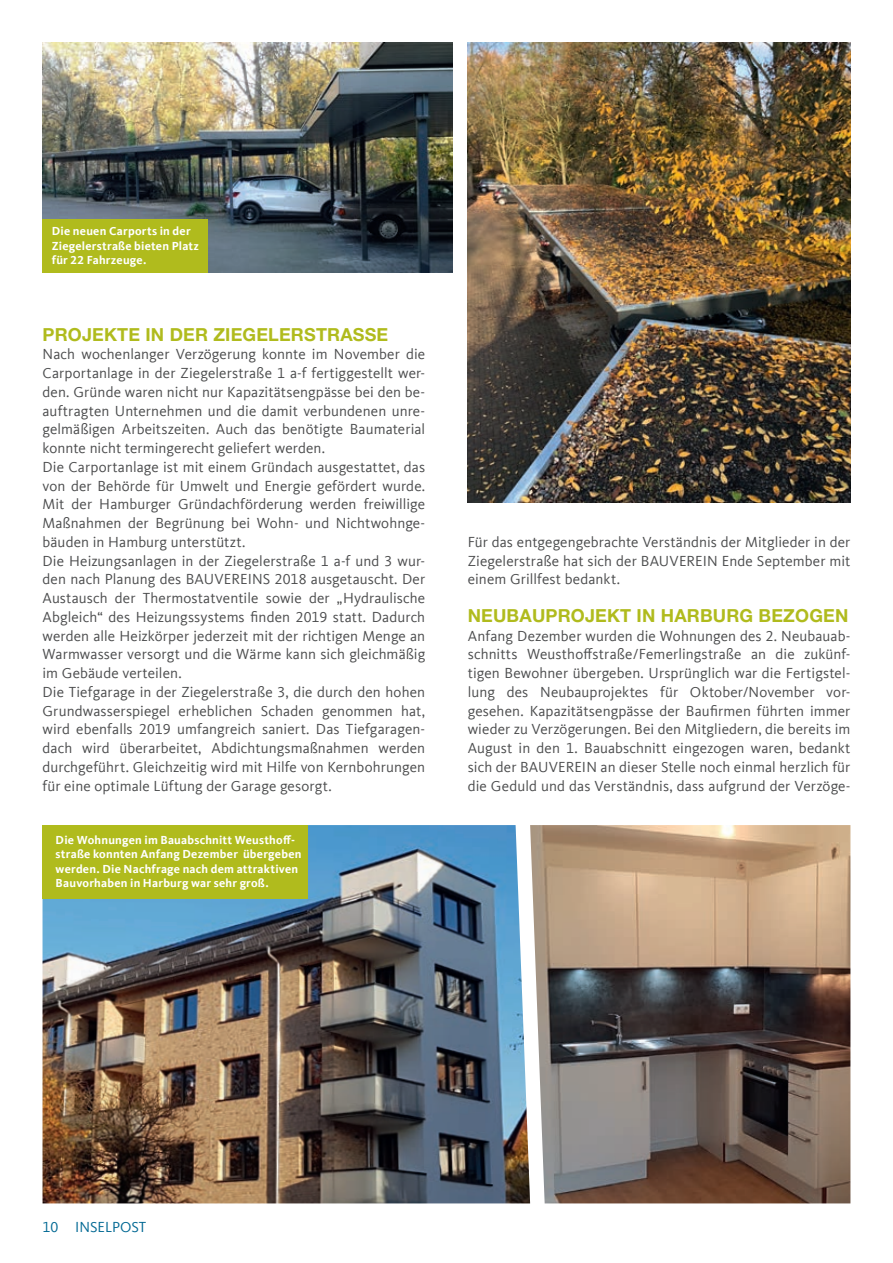
<style>
.page{position:relative;width:893px;height:1263px;background:#fff}
.page>*{position:absolute;margin:0;border:0;box-sizing:border-box;transform-origin:0 0}
.Subline{font:700 18px "Helvetica Neue LT Pro";letter-spacing:.01em;color:#b0bb1d}
.Fließ{font:15px/18.8px "Kievit Offc";letter-spacing:.005em;color:#4b4c4d;text-align:justify}
.t1{font:15px "Kievit Offc";color:#006893}
.Fließ-2{font:700 12px/14.2px "Kievit Offc";letter-spacing:.02em;color:#fff}
</style>
<div class="page">
<img style="left:43px;top:825px;width:807px;height:378px">
<img style="left:43px;top:43px;width:410px;height:229px">
<img style="left:468px;top:43px;width:382px;height:460px">
<div style="left:43px;top:219px;width:165px;height:53px;background:#b0bb1d"></div>
<div style="left:43px;top:825px;width:265px;height:73px;background:#b0bb1d"></div>
<p class="Fließ-2" style="left:52px;top:224px;width:149px">Die neuen Carports in der<br>Ziegelerstraße bieten Platz für 22 Fahrzeuge.</p>
<p class="Subline" style="left:43px;top:323px;width:347px">PROJEKTE IN DER ZIEGELERSTRASSE</p>
<p class="Fließ" style="left:43px;top:345px;width:384px">Nach wochenlanger Verzögerung konnte im November die Carportanlage in der Ziegelerstraße 1 a-f fertiggestellt wer&shy;den. Gründe waren nicht nur Kapazitätsengpässe bei den be&shy;auftragten Unternehmen und die damit verbundenen unre&shy;gelmäßigen Arbeitszeiten. Auch das benötigte Baumaterial konnte nicht termingerecht geliefert werden.</p>
<p class="Fließ" style="left:43px;top:458px;width:384px">Die Carportanlage ist mit einem Gründach ausgestattet, das von der Behörde für Umwelt und Energie gefördert wurde.<br>Mit der Hamburger Gründachförderung werden freiwillige Maßnahmen der Begrünung bei Wohn- und Nichtwohnge&shy;bäuden in Hamburg unterstützt.</p>
<p class="Fließ" style="left:43px;top:551px;width:384px">Die Heizungsanlagen in der Ziegelerstraße 1 a-f und 3 wur&shy;den nach Planung des BAUVEREINS 2018 ausgetauscht. Der Austausch der Thermostatventile sowie der „Hydraulische Abgleich“ des Heizungssystems finden 2019 statt. Dadurch werden alle Heizkörper jederzeit mit der richtigen Menge an Warmwasser versorgt und die Wärme kann sich gleichmäßig im Gebäude verteilen.</p>
<p class="Fließ" style="left:43px;top:683px;width:384px">Die Tiefgarage in der Ziegelerstraße 3, die durch den hohen Grundwasserspiegel erheblichen Schaden genommen hat, wird ebenfalls 2019 umfangreich saniert. Das Tiefgaragen&shy;dach wird überarbeitet, Abdichtungsmaßnahmen werden durchgeführt. Gleichzeitig wird mit Hilfe von Kernbohrungen für eine optimale Lüftung der Garage gesorgt.</p>
<p class="Fließ-2" style="left:56px;top:833px;width:247px">Die Wohnungen im Bauabschnitt Weusthoff&shy;straße konnten Anfang Dezember übergeben werden. Die Nachfrage nach dem attraktiven Bauvorhaben in Harburg war sehr groß.</p>
<p class="Fließ" style="left:468px;top:533px;width:384px">Für das entgegengebrachte Verständnis der Mitglieder in der Ziegelerstraße hat sich der BAUVEREIN Ende September mit einem Grillfest bedankt.</p>
<p class="Subline" style="left:468px;top:604px;width:382px">NEUBAUPROJEKT IN HARBURG BEZOGEN</p>
<p class="Fließ" style="left:468px;top:626px;width:384px">Anfang Dezember wurden die Wohnungen des 2. Neubauab&shy;schnitts Weusthoffstraße/Femerlingstraße an die zukünf&shy;tigen Bewohner übergeben. Ursprünglich war die Fertigstel&shy;lung des Neubauprojektes für Oktober/November vor&shy;gesehen. Kapazitätsengpässe der Baufirmen führten immer wieder zu Verzögerungen. Bei den Mitgliedern, die bereits im August in den 1. Bauabschnitt eingezogen waren, bedankt sich der BAUVEREIN an dieser Stelle noch einmal herzlich für die Geduld und das Verständnis, dass aufgrund der Verzöge-</p>
<p class="t1" style="left:43px;top:1218px;width:105px">10 INSELPOST</p>
</div>
